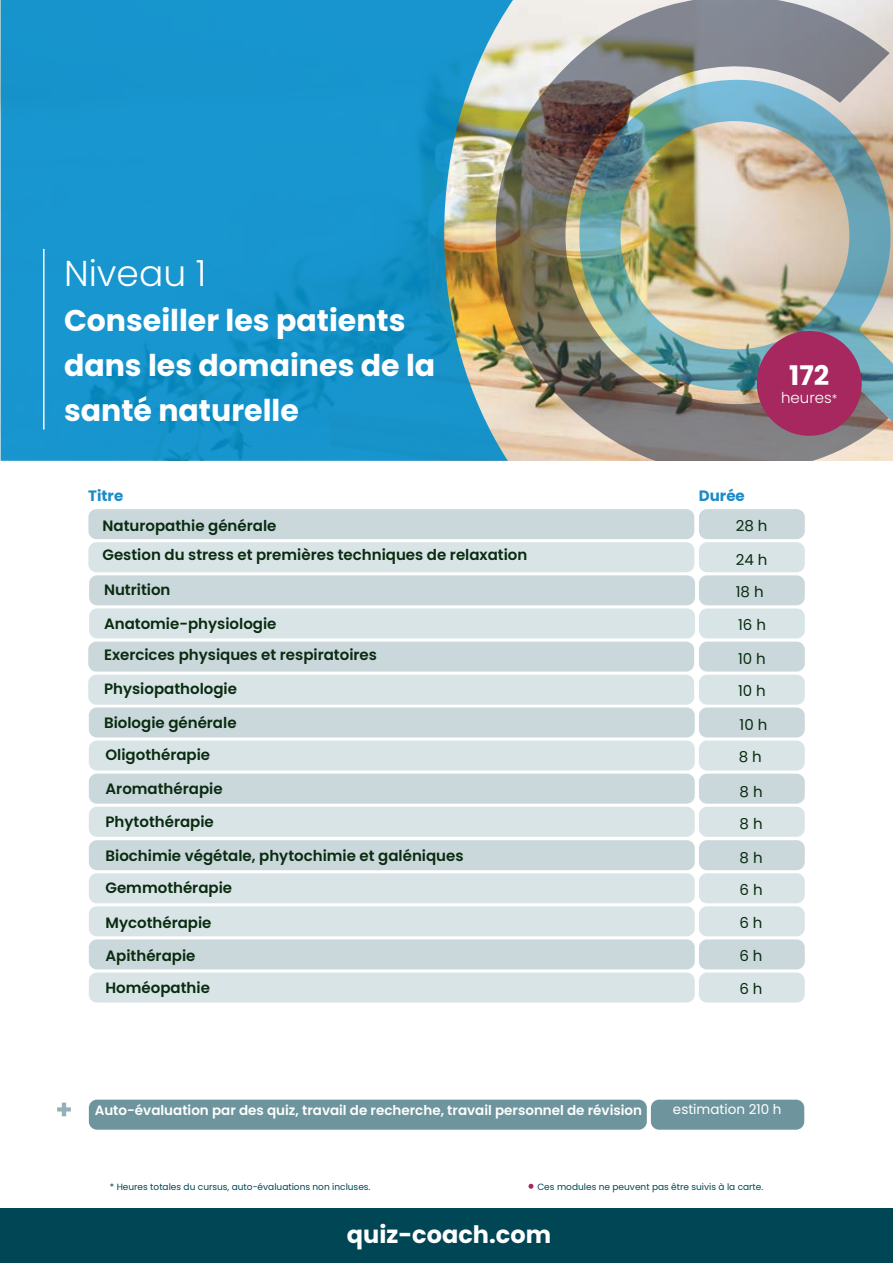
<style>
.page{position:relative;width:893px;height:1263px;background:#fff}
.page>*{position:absolute;margin:0;border:0;box-sizing:border-box;transform-origin:0 0}
.t1{font:300 36px "Poppins";color:#fff}
.t2{font:700 30px/45px "Poppins";color:#fff}
.t3{font:700 27px "Poppins";color:#fff}
.t4{font:700 24px "Poppins";color:#fff}
.t5{font:600 15px/32.1px "Poppins";color:#092b10}
.t6{font:15px/32.2px "Poppins";color:#092b10}
.t7{font:700 15px "Poppins";color:#1b8bc9}
.t8{font:300 15px "Poppins";color:#fff}
.t9{font:600 13.5px "Poppins";color:#fff}
.t10{font:13.5px "Poppins";color:#fff}
.t11{font:9px "Poppins";color:#004655}
.s1{font-size:12px}
</style>
<div class="page">
<div style="left:699px;top:542px;width:106px;height:30px;background:#d9e4e6;border-radius:8px"></div>
<div style="left:88px;top:509px;width:606px;height:30px;background:#cad8db;border-radius:8px"></div>
<div style="left:88px;top:542px;width:606px;height:30px;background:#d9e4e6;border-radius:8px"></div>
<div style="left:699px;top:509px;width:106px;height:30px;background:#cad8db;border-radius:8px"></div>
<div style="left:699px;top:608px;width:106px;height:30px;background:#d9e4e6;border-radius:8px"></div>
<div style="left:89px;top:575px;width:606px;height:30px;background:#cad8db;border-radius:8px"></div>
<div style="left:89px;top:608px;width:606px;height:30px;background:#d9e4e6;border-radius:8px"></div>
<div style="left:699px;top:575px;width:106px;height:30px;background:#cad8db;border-radius:8px"></div>
<div style="left:699px;top:675px;width:106px;height:30px;background:#d9e4e6;border-radius:8px"></div>
<div style="left:88px;top:641px;width:606px;height:31px;background:#cad8db;border-radius:8px"></div>
<div style="left:88px;top:675px;width:606px;height:30px;background:#d9e4e6;border-radius:8px"></div>
<div style="left:699px;top:641px;width:106px;height:31px;background:#cad8db;border-radius:8px"></div>
<div style="left:699px;top:740px;width:106px;height:31px;background:#d9e4e6;border-radius:8px"></div>
<div style="left:89px;top:707px;width:606px;height:30px;background:#cad8db;border-radius:8px"></div>
<div style="left:89px;top:740px;width:606px;height:31px;background:#d9e4e6;border-radius:8px"></div>
<div style="left:699px;top:707px;width:106px;height:30px;background:#cad8db;border-radius:8px"></div>
<div style="left:699px;top:807px;width:106px;height:30px;background:#d9e4e6;border-radius:8px"></div>
<div style="left:89px;top:774px;width:606px;height:30px;background:#cad8db;border-radius:8px"></div>
<div style="left:89px;top:807px;width:606px;height:30px;background:#d9e4e6;border-radius:8px"></div>
<div style="left:699px;top:774px;width:106px;height:30px;background:#cad8db;border-radius:8px"></div>
<div style="left:699px;top:873px;width:106px;height:30px;background:#d9e4e6;border-radius:8px"></div>
<div style="left:89px;top:840px;width:606px;height:30px;background:#cad8db;border-radius:8px"></div>
<div style="left:89px;top:873px;width:606px;height:30px;background:#d9e4e6;border-radius:8px"></div>
<div style="left:699px;top:840px;width:106px;height:30px;background:#cad8db;border-radius:8px"></div>
<div style="left:699px;top:906px;width:106px;height:30px;background:#d9e4e6;border-radius:8px"></div>
<div style="left:89px;top:906px;width:606px;height:30px;background:#d9e4e6;border-radius:8px"></div>
<div style="left:699px;top:972px;width:106px;height:30px;background:#d9e4e6;border-radius:8px"></div>
<div style="left:89px;top:939px;width:606px;height:30px;background:#cad8db;border-radius:8px"></div>
<div style="left:89px;top:972px;width:606px;height:30px;background:#d9e4e6;border-radius:8px"></div>
<div style="left:699px;top:939px;width:106px;height:30px;background:#cad8db;border-radius:8px"></div>
<div style="left:651px;top:1100px;width:153px;height:30px;background:#6e959e;border-radius:8px"></div>
<div style="left:89px;top:1100px;width:558px;height:30px;background:#6e959e;border-radius:8px"></div>
<svg style="left:57px;top:1102px;width:14px;height:14px"></svg>
<svg style="left:528px;top:1184px;width:5px;height:5px"></svg>
<svg style="left:1px;top:0;width:513px;height:461px;background:#2196c7"></svg>
<img style="left:496px;top:0;width:394px;height:460px">
<img style="left:566px;top:74px;width:327px;height:386px">
<hr style="left:43px;top:249px;width:2px;height:180px;background:#fff">
<div style="left:757px;top:331px;width:105px;height:105px;background:#a6285f;border-radius:50%"></div>
<div style="left:0;top:1208px;width:893px;height:55px;background:#004655"></div>
<h1 class="t1" style="left:64px;top:252px;width:144px">Niveau 1</h1>
<h2 class="t2" style="left:64px;top:298px;width:373px">Conseiller les patients dans les domaines de la santé naturelle</h2>
<h3 class="t3" style="left:789px;top:359px;width:42px">172</h3>
<p class="t8" style="left:781px;top:389px;width:58px">heures<span class="s1">*</span></p>
<p class="t7" style="left:88px;top:487px;width:37px">Titre</p>
<p class="t7" style="left:699px;top:487px;width:47px">Durée</p>
<p class="t5" style="left:103px;top:509px;width:175px">Naturopathie générale</p>
<p class="t6" style="left:736px;top:509px;width:33px">28 h</p>
<p class="t5" style="left:103px;top:539px;width:426px">Gestion du stress et premières techniques de relaxation</p>
<p class="t6" style="left:736px;top:543px;width:33px">24 h</p>
<p class="t5" style="left:104px;top:574px;width:68px">Nutrition</p>
<p class="t6" style="left:736px;top:575px;width:29px">18 h</p>
<p class="t5" style="left:104px;top:608px;width:174px">Anatomie-physiologie</p>
<p class="t6" style="left:738px;top:608px;width:29px">16 h</p>
<p class="t5" style="left:104px;top:639px;width:274px">Exercices physiques et respiratoires</p>
<p class="t6" style="left:738px;top:643px;width:29px">10 h</p>
<p class="t5" style="left:104px;top:673px;width:135px">Physiopathologie</p>
<p class="t6" style="left:738px;top:675px;width:29px">10 h</p>
<p class="t5" style="left:104px;top:706px;width:134px">Biologie générale</p>
<p class="t6" style="left:739px;top:708px;width:29px">10 h</p>
<p class="t5" style="left:106px;top:739px;width:106px">Oligothérapie</p>
<p class="t6" style="left:739px;top:741px;width:25px">8 h</p>
<p class="t5" style="left:106px;top:772px;width:119px">Aromathérapie</p>
<p class="t5" style="left:106px;top:806px;width:110px">Phytothérapie</p>
<p class="t6" style="left:739px;top:775px;width:25px">8 h<br>8 h</p>
<p class="t5" style="left:106px;top:840px;width:360px">Biochimie végétale, phytochimie et galéniques<br>Gemmothérapie</p>
<p class="t5" style="left:106px;top:906px;width:107px">Mycothérapie</p>
<p class="t5" style="left:106px;top:939px;width:106px">Apithérapie<br>Homéopathie</p>
<p class="t6" style="left:739px;top:842px;width:25px">8 h<br>6 h</p>
<p class="t6" style="left:739px;top:907px;width:25px">6 h</p>
<p class="t6" style="left:739px;top:940px;width:25px">6 h<br>6 h</p>
<p class="t9" style="left:95px;top:1102px;width:549px">Auto-évaluation par des quiz, travail de recherche, travail personnel de révision</p>
<p class="t10" style="left:673px;top:1101px;width:110px">estimation 210 h</p>
<p class="t11" style="left:110px;top:1181px;width:262px">* Heures totales du cursus, auto-évaluations non incluses.</p>
<p class="t11" style="left:537px;top:1181px;width:228px">Ces modules ne peuvent pas être suivis à la carte.</p>
<h3 class="t4" style="left:357px;top:1218px;width:206px">quiz-coach.com</h3>
<h3 class="t4" style="left:347px;top:1221px;width:206px">quiz-coach.com</h3>
</div>
